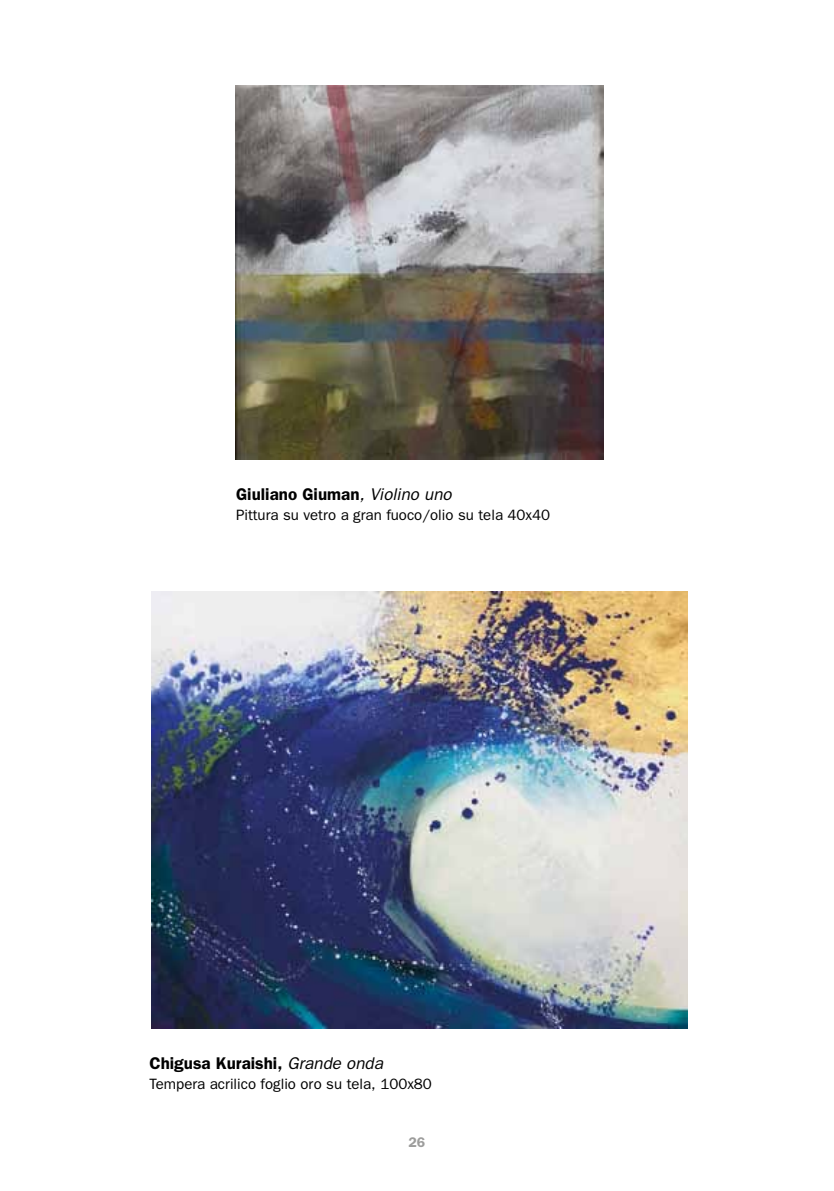
<style>
.page{position:relative;width:834px;height:1191px;background:#fff}
.page>*{position:absolute;margin:0;border:0;box-sizing:border-box;transform-origin:0 0}
.t1{font:600 17px "Franklin Gothic";color:#000}
.t2{font:15px "Franklin Gothic";color:#000}
.t3{font:600 14px "Franklin Gothic";color:#9d9d9c}
.s1{font-weight:400;font-style:italic}
</style>
<div class="page">
<img style="left:236px;top:85px;width:367px;height:374px">
<img style="left:151px;top:592px;width:536px;height:436px">
<p class="t1" style="left:236px;top:484px;width:217px">Giuliano Giuman<span class="s1">, Violino uno</span></p>
<p class="t2" style="left:236px;top:506px;width:316px">Pittura su vetro a gran fuoco/olio su tela 40x40</p>
<p class="t1" style="left:149px;top:1052px;width:235px">Chigusa Kuraishi, <span class="s1">Grande onda</span></p>
<p class="t2" style="left:149px;top:1074px;width:284px">Tempera acrilico foglio oro su tela, 100x80</p>
<p class="t3" style="left:408px;top:1134px;width:18px">26</p>
</div>
